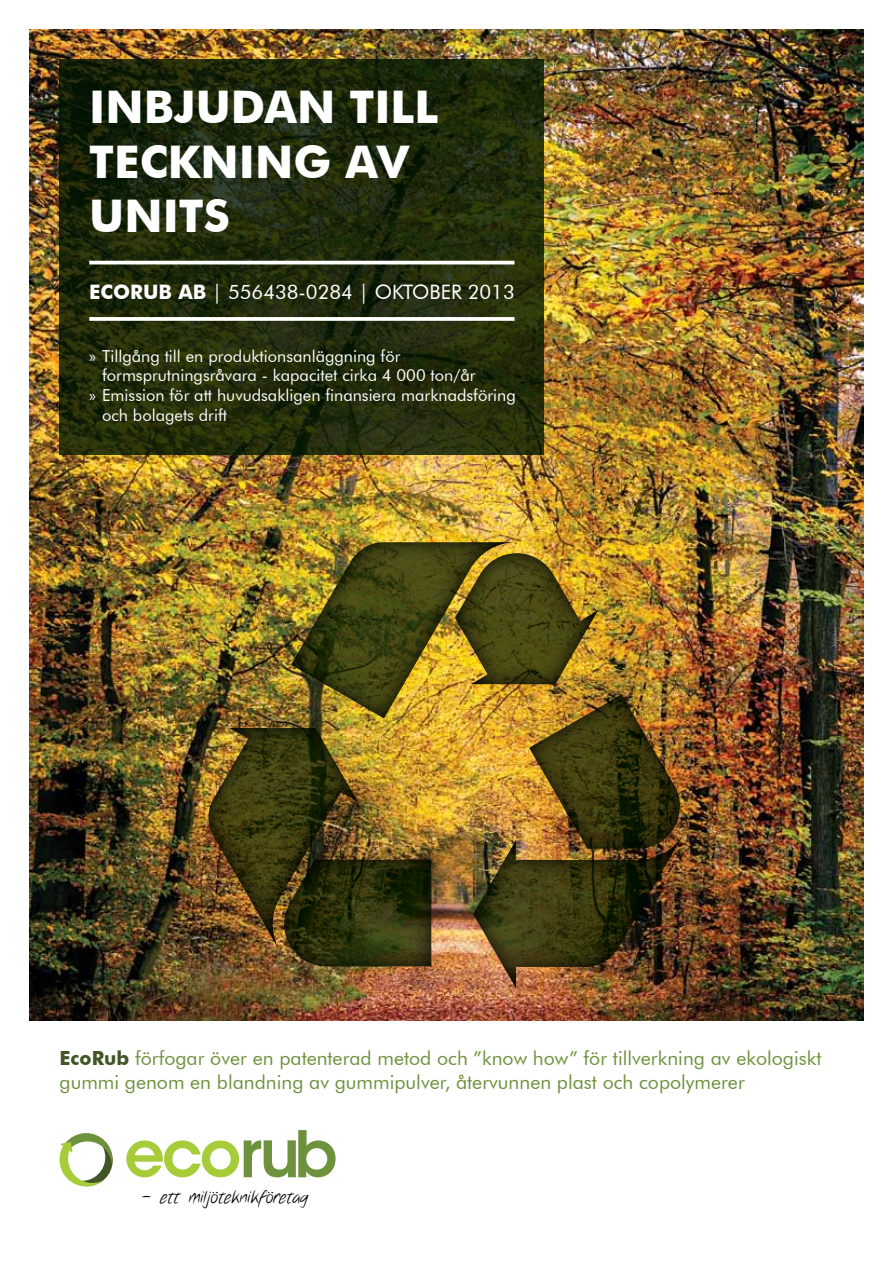
<style>
.page{position:relative;width:893px;height:1263px;background:#fff}
.page>*{position:absolute;margin:0;border:0;box-sizing:border-box;transform-origin:0 0}
.t1{font:700 45px/54px "Futura BT";color:#fff}
.t2{font:19.95px "Futura BT";color:#fff}
.t3{font:19.5px/23.4px "Futura BT";color:#6d913c}
.t4{font:18px "Notethis";color:#000}
.t5{font:16.5px "Futura BT";color:#fff}
.s1{font-weight:700}
.s2{font-family:"Myriad Pro"}
.s3{font-weight:700;color:#425526}
</style>
<div class="page">
<img style="left:30px;top:30px;width:833px;height:990px">
<img style="left:470px;top:832px;width:215px;height:159px">
<img style="left:517px;top:552px;width:82px;height:135px">
<img style="left:527px;top:693px;width:153px;height:157px">
<img style="left:206px;top:727px;width:153px;height:227px">
<svg style="left:281px;top:859px;width:152px;height:110px"></svg>
<img style="left:289px;top:541px;width:228px;height:180px">
<svg style="left:126px;top:1130px;width:210px;height:47px"></svg>
<svg style="left:60px;top:1133px;width:53px;height:53px"></svg>
<svg style="left:60px;top:60px;width:484px;height:395px"></svg>
<hr style="left:89px;top:261px;width:425px;height:3px;background:#fff">
<svg style="left:89px;top:317px;width:425px;height:4px"></svg>
<h1 class="t1" style="left:89px;top:80px;width:351px">INBJUDAN TI LL<br>TECKNI NG AV<br>UNITS</h1>
<p class="t2" style="left:89px;top:279px;width:427px"><span class="s1">ECORUB AB</span> | 556438-0284 | oktober 2013</p>
<p class="t5" style="left:89px;top:346px;width:313px"><span class="s2">»</span> Tillgång till en produktionsanläggning för</p>
<p class="t5" style="left:102px;top:366px;width:375px">formsprutningsråvara - kapacitet cirka 4 000 ton/år</p>
<p class="t5" style="left:89px;top:385px;width:428px"><span class="s2">»</span> Emission för att huvudsakligen finansiera marknadsföring</p>
<p class="t5" style="left:102px;top:405px;width:127px">och bolagets drift</p>
<p class="t3" style="left:60px;top:1046px;width:763px"><span class="s3">ECORUB</span> förfogar över en patenterad metod och ”know how” för tillverkning av ekologiskt gummi genom en blandning av gummipulver, återvunnen plast och copolymerer</p>
<p class="t4" style="left:142px;top:1186px;width:168px">- ett miljöteknikföretag</p>
</div>
